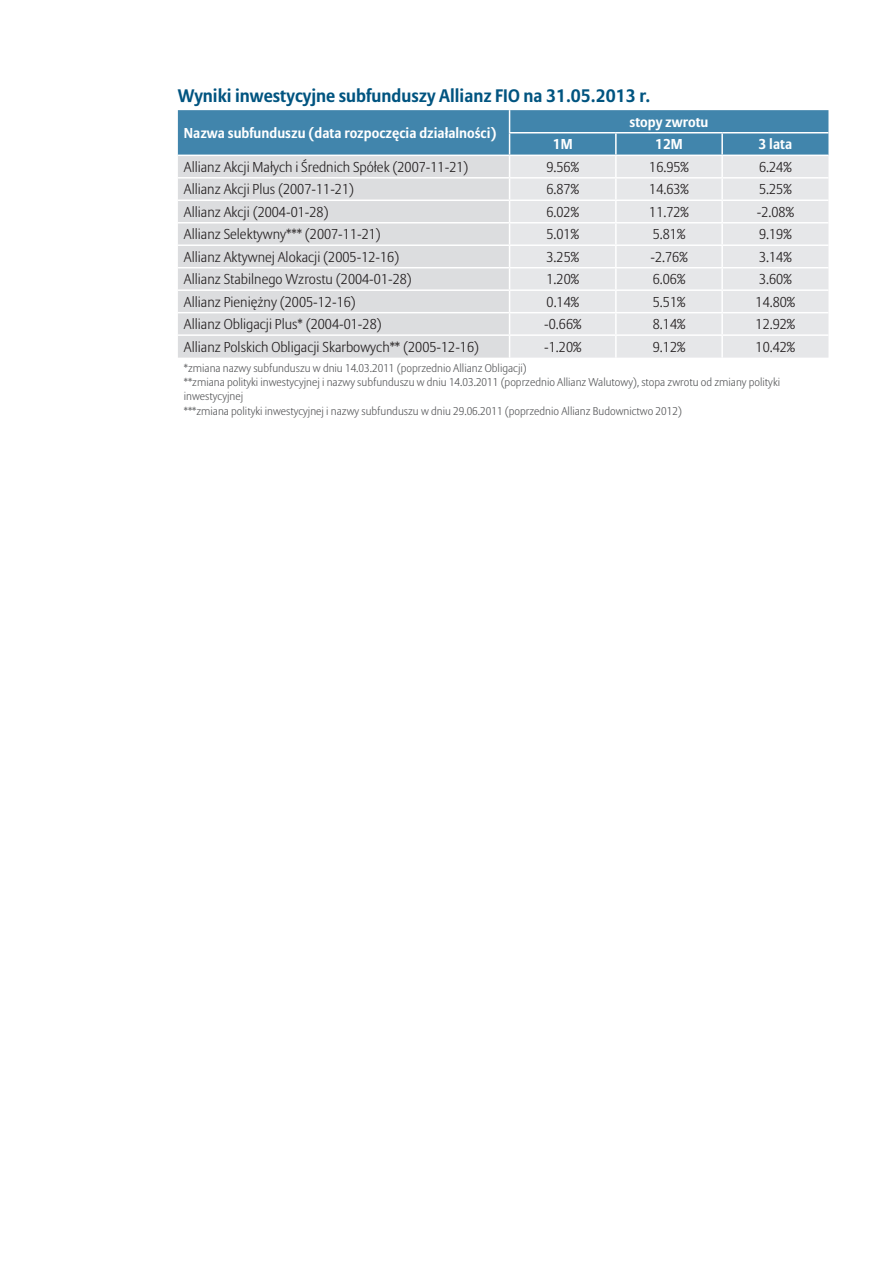
<style>
.page{position:relative;width:893px;height:1263px;background:#fff}
.page>*{position:absolute;margin:0;border:0;box-sizing:border-box;transform-origin:0 0}
.t1{font:700 18px "Allianz Sans CE";color:#005480}
.t2{font:300 14.25px "Allianz Sans CE";color:#231f20}
.t3{font:700 14.25px "Allianz Sans CE";color:#fff}
.t4{font:300 11.25px/14.2px "Allianz Sans CE";color:#57585a}
</style>
<div class="page">
<svg style="left:178px;top:110px;width:650px;height:248px;background:#c6d3db"></svg>
<hr style="left:616px;top:334px;width:106px;height:2px;background:#fff">
<hr style="left:615px;top:336px;width:2px;height:22px;background:#fff">
<hr style="left:722px;top:334px;width:106px;height:2px;background:#fff">
<hr style="left:721px;top:336px;width:2px;height:22px;background:#fff">
<p class="t1" style="left:178px;top:84px;width:474px">Wyniki inwestycyjne subfunduszy Allianz FIO na 31.05.2013 r.</p>
<p class="t3" style="left:184px;top:124px;width:314px">Nazwa subfunduszu (data rozpoczęcia działalności)</p>
<p class="t3" style="left:629px;top:113px;width:81px">stopy zwrotu</p>
<p class="t3" style="left:553px;top:135px;width:21px">1M</p>
<p class="t3" style="left:655px;top:135px;width:29px">12M</p>
<p class="t3" style="left:758px;top:135px;width:35px">3 lata</p>
<p class="t2" style="left:184px;top:158px;width:286px">Allianz Akcji Małych i Średnich Spółek (2007-11-21)</p>
<p class="t2" style="left:546px;top:158px;width:34px">9.56%</p>
<p class="t2" style="left:649px;top:158px;width:41px">16.95%</p>
<p class="t2" style="left:759px;top:158px;width:34px">6.24%</p>
<p class="t2" style="left:184px;top:181px;width:172px">Allianz Akcji Plus (2007-11-21)</p>
<p class="t2" style="left:546px;top:181px;width:34px">6.87%</p>
<p class="t2" style="left:649px;top:181px;width:41px">14.63%</p>
<p class="t2" style="left:759px;top:181px;width:34px">5.25%</p>
<p class="t2" style="left:184px;top:203px;width:146px">Allianz Akcji (2004-01-28)</p>
<p class="t2" style="left:546px;top:203px;width:34px">6.02%</p>
<p class="t2" style="left:649px;top:203px;width:41px">11.72%</p>
<p class="t2" style="left:757px;top:203px;width:39px">-2.08%</p>
<p class="t2" style="left:184px;top:226px;width:199px">Allianz Selektywny*** (2007-11-21)</p>
<p class="t2" style="left:546px;top:226px;width:34px">5.01%</p>
<p class="t2" style="left:653px;top:226px;width:34px">5.81%</p>
<p class="t2" style="left:759px;top:226px;width:34px">9.19%</p>
<p class="t2" style="left:184px;top:248px;width:217px">Allianz Aktywnej Alokacji (2005-12-16)</p>
<p class="t2" style="left:547px;top:248px;width:34px">3.25%</p>
<p class="t2" style="left:650px;top:248px;width:39px">-2.76%</p>
<p class="t2" style="left:759px;top:248px;width:34px">3.14%</p>
<p class="t2" style="left:184px;top:271px;width:230px">Allianz Stabilnego Wzrostu (2004-01-28)</p>
<p class="t2" style="left:547px;top:271px;width:34px">1.20%</p>
<p class="t2" style="left:653px;top:271px;width:34px">6.06%</p>
<p class="t2" style="left:759px;top:271px;width:34px">3.60%</p>
<p class="t2" style="left:184px;top:293px;width:173px">Allianz Pieniężny (2005-12-16)</p>
<p class="t2" style="left:547px;top:293px;width:34px">0.14%</p>
<p class="t2" style="left:653px;top:293px;width:34px">5.51%</p>
<p class="t2" style="left:756px;top:293px;width:41px">14.80%</p>
<p class="t2" style="left:184px;top:316px;width:199px">Allianz Obligacji Plus* (2004-01-28)</p>
<p class="t2" style="left:544px;top:316px;width:39px">-0.66%</p>
<p class="t2" style="left:653px;top:316px;width:34px">8.14%</p>
<p class="t2" style="left:756px;top:316px;width:41px">12.92%</p>
<p class="t2" style="left:184px;top:338px;width:297px">Allianz Polskich Obligacji Skarbowych** (2005-12-16)</p>
<p class="t2" style="left:544px;top:338px;width:39px">-1.20%</p>
<p class="t2" style="left:653px;top:338px;width:34px">9.12%</p>
<p class="t2" style="left:756px;top:338px;width:41px">10.42%</p>
<p class="t4" style="left:184px;top:361px;width:598px">*zmiana nazwy subfunduszu w dniu 14.03.2011 (poprzednio Allianz Obligacji)<br>**zmiana polityki inwestycyjnej i nazwy subfunduszu w dniu 14.03.2011 (poprzednio Allianz Walutowy), stopa zwrotu od zmiany polityki inwestycyjnej<br>***zmiana polityki inwestycyjnej i nazwy subfunduszu w dniu 29.06.2011 (poprzednio Allianz Budownictwo 2012)</p>
</div>
